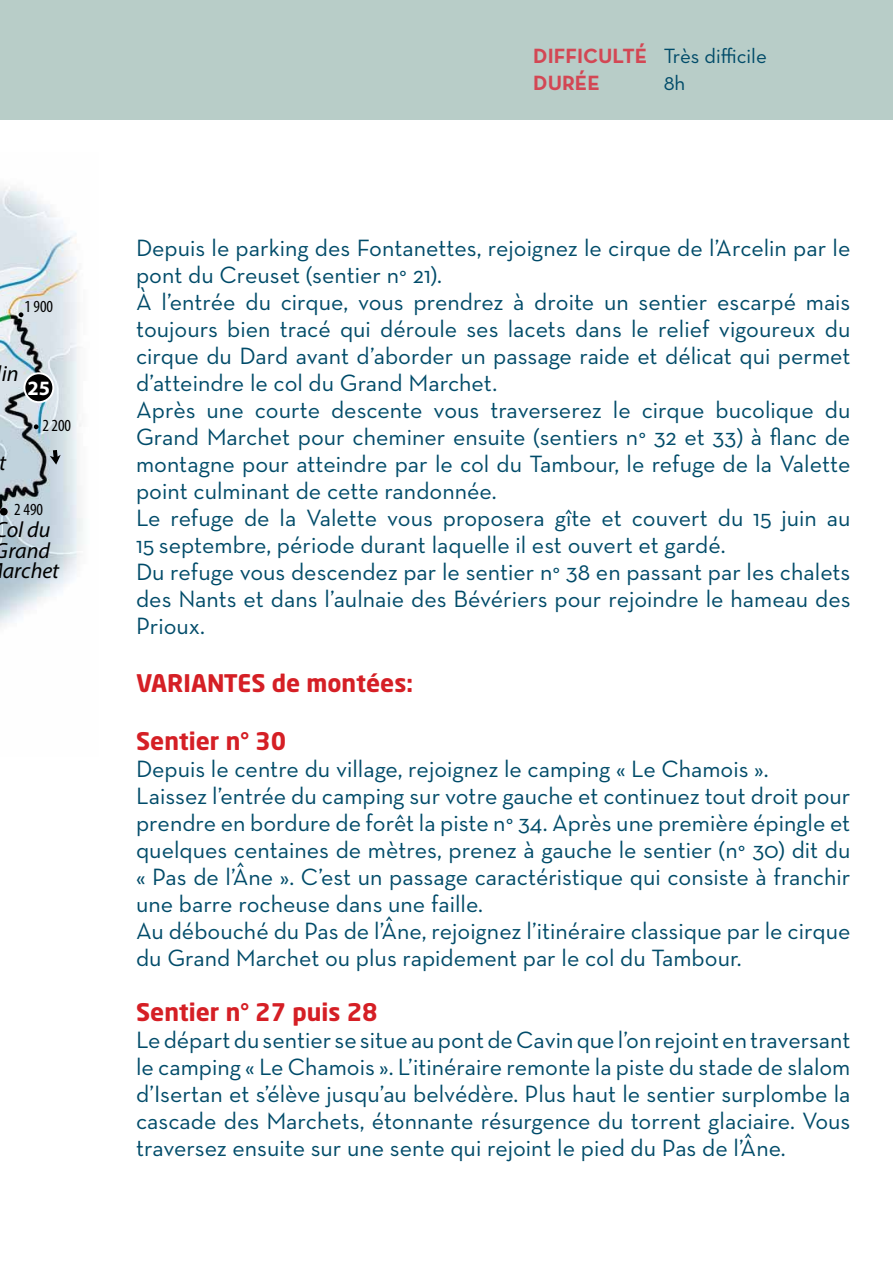
<style>
.page{position:relative;width:893px;height:1263px;background:#fff}
.page>*{position:absolute;margin:0;border:0;box-sizing:border-box;transform-origin:0 0}
.t1{font:24px/27px "Neutra Text";color:#004b69}
.t2{font:700 24px "Neo Sans Std";color:#d51f25}
.t3{font:italic 22.05px/20.4px "Myriad Pro";color:#000;text-align:center}
.t4{font:700 21px/26.7px "Neutra Text";color:#d34754}
.t5{font:21px "Neutra Text";color:#004b69}
.t6{font:700 20.4px "Myriad Pro";color:#fff}
.t7{font:condensed 16.95px "Myriad Pro";color:#000}
.s1{font-weight:400;color:#004b69}
</style>
<div class="page">
<div style="left:0;top:0;width:893px;height:119px;background:#b8cdc8"></div>
<img style="left:0;top:187px;width:83px;height:440px">
<div style="left:24px;top:373px;width:29px;height:29px;background:#000;border-radius:50%"></div>
<div style="left:23px;top:372px;width:31px;height:31px;border:2px solid #fff;border-radius:50%"></div>
<svg style="left:19px;top:312px;width:4px;height:5px"></svg>
<div style="left:0;top:508px;width:8px;height:8px;background:#000;border-radius:50%"></div>
<svg style="left:34px;top:424px;width:5px;height:5px"></svg>
<svg style="left:50px;top:450px;width:11px;height:15px"></svg>
<p class="t7" style="left:24px;top:296px;width:30px">1 900</p>
<p class="t3" style="left:2px;top:363px;width:18px">in</p>
<p class="t3" style="left:0;top:452px;width:8px">t</p>
<p class="t6" style="left:28px;top:374px;width:24px">25</p>
<p class="t7" style="left:42px;top:415px;width:30px">2 200</p>
<p class="t7" style="left:14px;top:499px;width:30px">2 490</p>
<p class="t3" style="left:-6px;top:519px;width:66px">Col du<br>Grand archet</p>
<p class="t4" style="left:533px;top:42px;width:235px">DIFFICULTÉ <span class="s1">Très difficile<br></span>DURÉE</p>
<p class="t5" style="left:664px;top:70px;width:23px">8h</p>
<p class="t1" style="left:136px;top:234px;width:716px">Depuis le parking des Fontanettes, rejoignez le cirque de l’Arcelin par le pont du Creuset (sentier n° 21).<br>À l’entrée du cirque, vous prendrez à droite un sentier escarpé mais toujours bien tracé qui déroule ses lacets dans le relief vigoureux du cirque du Dard avant d’aborder un passage raide et délicat qui permet d’atteindre le col du Grand Marchet.<br>Après une courte descente vous traverserez le cirque bucolique du Grand Marchet pour cheminer ensuite (sentiers n° 32 et 33) à flanc de montagne pour atteindre par le col du Tambour, le refuge de la Valette point culminant de cette randonnée.<br>Le refuge de la Valette vous proposera gîte et couvert du 15 juin au 15 septembre, période durant laquelle il est ouvert et gardé.<br>Du refuge vous descendez par le sentier n° 38 en passant par les chalets des Nants et dans l’aulnaie des Bévériers pour rejoindre le hameau des Prioux.</p>
<p class="t2" style="left:136px;top:668px;width:279px">VARIANTES de montées:</p>
<p class="t2" style="left:136px;top:725px;width:152px">Sentier n° 30</p>
<p class="t1" style="left:136px;top:754px;width:716px">Depuis le centre du village, rejoignez le camping « Le Chamois ».<br>Laissez l’entrée du camping sur votre gauche et continuez tout droit pour prendre en bordure de forêt la piste n° 34. Après une première épingle et quelques centaines de mètres, prenez à gauche le sentier (n° 30) dit du « Pas de l’Âne ». C’est un passage caractéristique qui consiste à franchir une barre rocheuse dans une faille.<br>Au débouché du Pas de l’Âne, rejoignez l’itinéraire classique par le cirque du Grand Marchet ou plus rapidement par le col du Tambour.</p>
<p class="t2" style="left:136px;top:997px;width:243px">Sentier n° 27 puis 28</p>
<p class="t1" style="left:136px;top:1026px;width:716px;text-align:justify">Le départ du sentier se situe au pont de Cavin que l’on rejoint en traversant le camping « Le Chamois ». L’itinéraire remonte la piste du stade de slalom d’Isertan et s’élève jusqu’au belvédère. Plus haut le sentier surplombe la cascade des Marchets, étonnante résurgence du torrent glaciaire. Vous traversez ensuite sur une sente qui rejoint le pied du Pas de l’Âne.</p>
</div>
